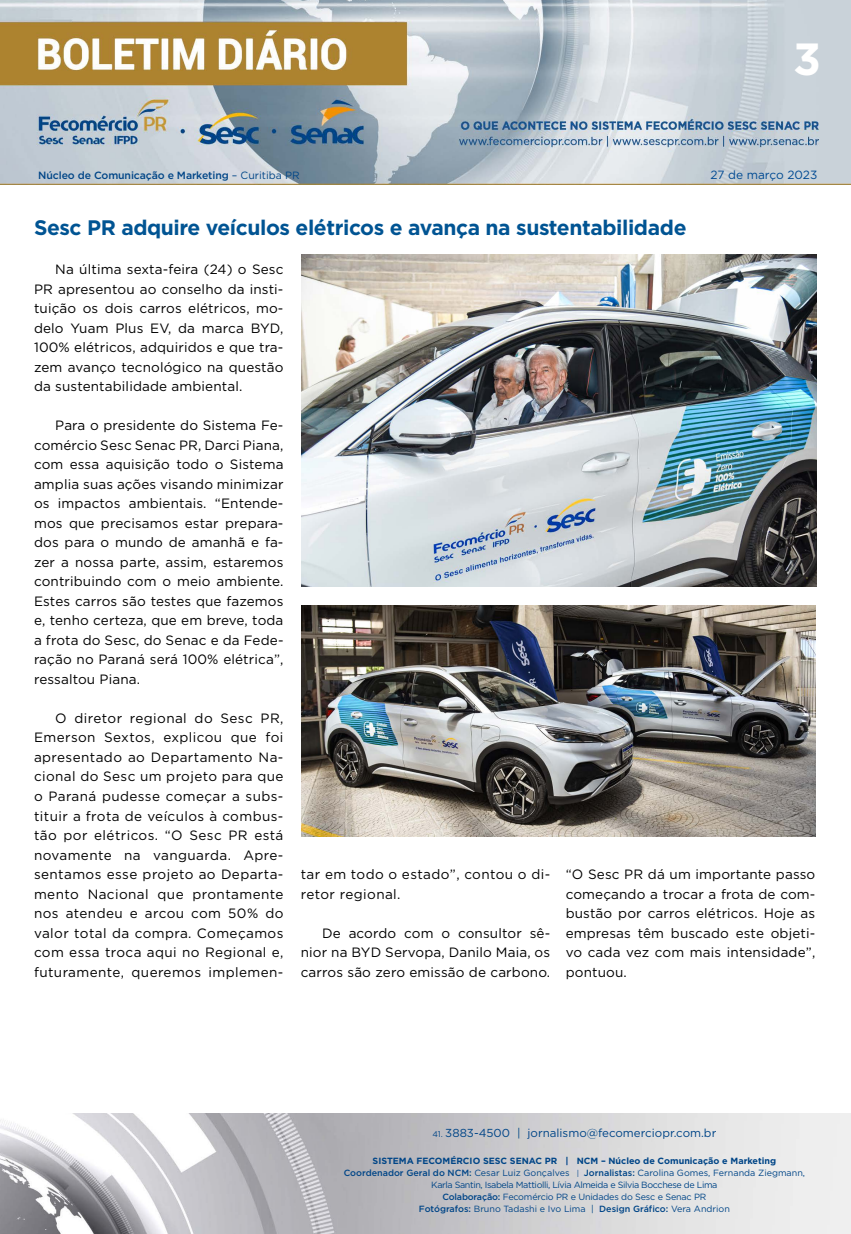
<style>
.page{position:relative;width:851px;height:1234px;background:#fff}
.page>*{position:absolute;margin:0;border:0;box-sizing:border-box;transform-origin:0 0}
.t1{font:700 45px "Gotham";color:#fff}
.t2{font:700 21px "Gotham";letter-spacing:-.02em;color:#005493}
.t3{font:13.5px/19.5px "Gotham";letter-spacing:.01em;color:#000;text-align:justify}
.t4{font:13.5px/19.5px "Gotham";letter-spacing:.03em;color:#000}
.t5{font:11.85px "Gotham";color:#004a93}
.t6{font:11.55px "Gotham";color:#004587}
.t7{font:500 10.5px "Gotham";letter-spacing:-.01em;color:#004587}
.t8{font:9px/12px "Gotham";letter-spacing:-.02em;color:#004587;text-align:center}
.s1{font-weight:400}
.s2{font-size:8.25px}
.s3{font-weight:700}
.s4{font-weight:500}
.s5{font-size:7.65px}
</style>
<div class="page">
<img style="left:0;top:0;width:850px;height:184px">
<img style="left:0;top:1113px;width:850px;height:120px">
<img style="left:301px;top:254px;width:515px;height:332px">
<img style="left:301px;top:605px;width:514px;height:231px">
<h1 class="t1" style="left:793px;top:29px;width:29px">3</h1>
<p class="t7" style="left:38px;top:168px;width:263px">Núcleo de Comunicação e Marketing <span class="s1">– Curitiba PR</span></p>
<p class="t5" style="left:710px;top:167px;width:108px">27 de março 2023</p>
<h2 class="t2" style="left:34px;top:214px;width:654px">Sesc PR adquire veículos elétricos e avança na sustentabilidade</h2>
<p class="t3" style="left:34px;top:259px;width:251px;text-indent:21px">Na última sexta-feira (24) o Sesc PR apresentou ao conselho da insti&shy;tuição os dois carros elétricos, mo&shy;delo Yuam Plus EV, da marca BYD, 100% elétricos, adquiridos e que tra&shy;zem avanço tecnológico na questão da sustentabilidade ambiental.</p>
<p class="t3" style="left:34px;top:415px;width:251px;text-indent:21px">Para o presidente do Sistema Fe&shy;comércio Sesc Senac PR, Darci Piana, com essa aquisição todo o Sistema amplia suas ações visando minimizar os impactos ambientais. “Entende&shy;mos que precisamos estar prepara&shy;dos para o mundo de amanhã e fa&shy;zer a nossa parte, assim, estaremos contribuindo com o meio ambiente.<br>Estes carros são testes que fazemos e, tenho certeza, que em breve, toda a frota do Sesc, do Senac e da Fede&shy;ração no Paraná será 100% elétrica”, ressaltou Piana.</p>
<p class="t3" style="left:34px;top:708px;width:251px;text-indent:21px">O diretor regional do Sesc PR, Emerson Sextos, explicou que foi apresentado ao Departamento Na&shy;cional do Sesc um projeto para que o Paraná pudesse começar a subs&shy;tituir a frota de veículos à combus&shy;tão por elétricos. “O Sesc PR está novamente na vanguarda. Apre&shy;sentamos esse projeto ao Departa&shy;mento Nacional que prontamente nos atendeu e arcou com 50% do valor total da compra. Começamos com essa troca aqui no Regional e, futuramente, queremos implemen-</p>
<p class="t4" style="left:301px;top:864px;width:251px">tar em todo o estado”, contou o di&shy;retor regional.</p>
<p class="t3" style="left:301px;top:922px;width:251px;text-indent:21px">De acordo com o consultor sê&shy;nior na BYD Servopa, Danilo Maia, os carros são zero emissão de carbono.</p>
<p class="t3" style="left:565px;top:864px;width:251px">“O Sesc PR dá um importante passo começando a trocar a frota de com&shy;bustão por carros elétricos. Hoje as empresas têm buscado este objeti&shy;vo cada vez com mais intensidade”, pontuou.</p>
<p class="t6" style="left:432px;top:1125px;width:285px"><span class="s2">41.</span> 3883-4500 | jornalismo@fecomerciopr.com.br</p>
<p class="t8" style="left:343px;top:1154px;width:463px"><span class="s3">SISTEMA FECOMÉRCIO SESC SENAC PR | NCM – Núcleo de Comunicação e Marketing </span><span class="s4">Coordenador Geral do NCM:</span> Cesar Luiz Gonçalves <span class="s5">|</span> <span class="s4">Jornalistas:</span> Carolina Gomes, Fernanda Ziegmann, Karla Santin, Isabela Mattiolli, Lívia Almeida e Silvia Bocchese de Lima<br><span class="s4">Colaboração:</span> Fecomércio PR e Unidades do Sesc e Senac PR<br><span class="s4">Fotógrafos:</span> Bruno Tadashi e Ivo Lima | <span class="s4">Design Gráfico:</span> Vera Andrion</p>
</div>
